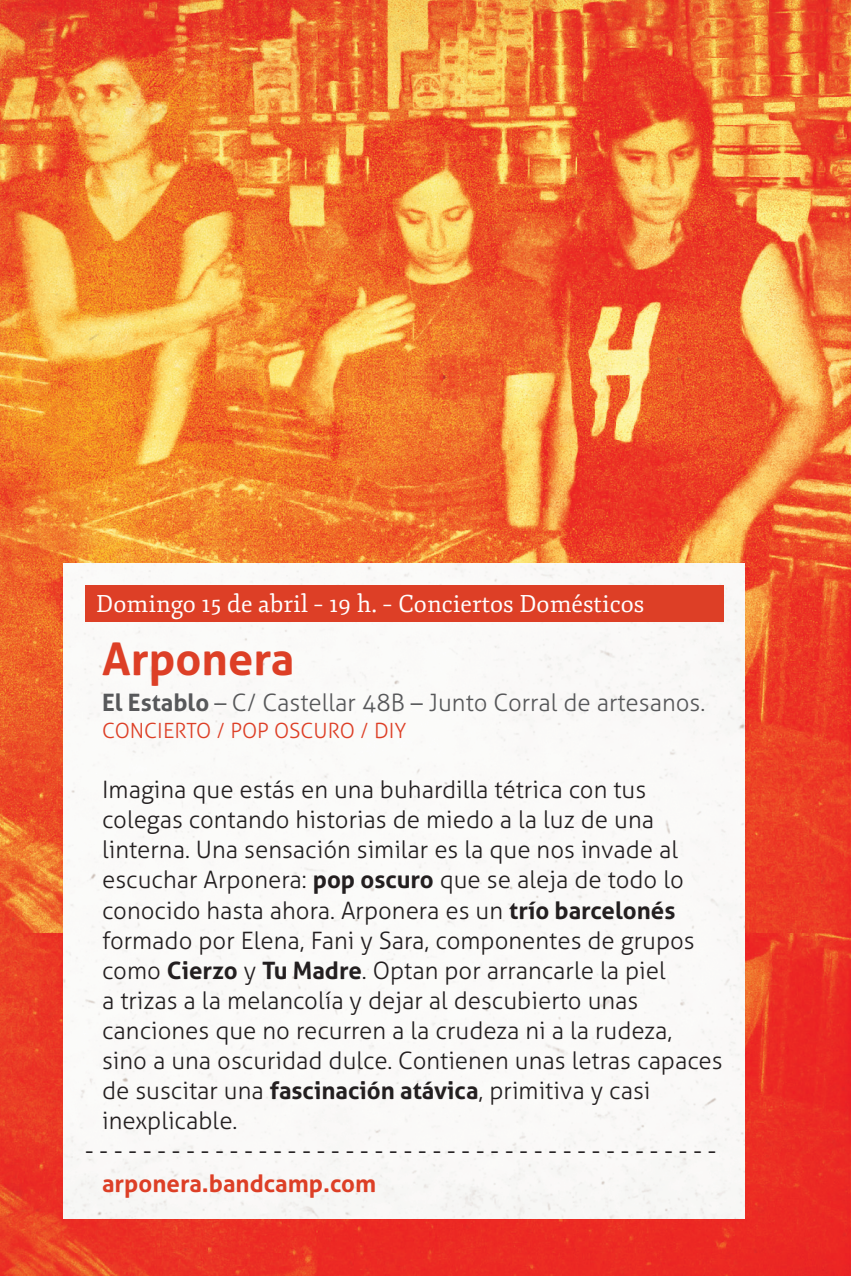
<style>
.page{position:relative;width:851px;height:1276px;background:#fff}
.page>*{position:absolute;margin:0;border:0;box-sizing:border-box;transform-origin:0 0}
.CUERPO_TEXTO_2{font:700 45px "Aller";color:#dd3f26}
.CUERPO_TEXTO_2-2{font:300 24px/30px "Aller";color:#231f20}
.CUERPO_TEXTO_2-3{font:300 24px "Aller";color:#57585a}
.t1{font:24px "Fjord One";color:#fff}
.CUERPO_TEXTO_2-4{font:700 24px "Aller";color:#dd3f26}
.CUERPO_TEXTO_2-5{font:300 21px "Aller";color:#dd3f26}
.s1{font-weight:700}
</style>
<div class="page">
<img style="left:0;top:0;width:850px;height:1276px">
<img style="left:64px;top:563px;width:680px;height:655px">
<div style="left:85px;top:585px;width:638px;height:36px;background:#dd3f26"></div>
<p class="t1" style="left:96px;top:589px;width:549px">Domingo 15 de abril – 19 h. – Conciertos Domésticos</p>
<p class="CUERPO_TEXTO_2" style="left:102px;top:631px;width:194px">Arponera</p>
<p class="CUERPO_TEXTO_2-3" style="left:102px;top:688px;width:604px"><span class="s1">El Establo</span> – C/ Castellar 48B – Junto Corral de artesanos.</p>
<p class="CUERPO_TEXTO_2-5" style="left:102px;top:718px;width:306px">CONCIERTO / POP OSCURO / DIY</p>
<p class="CUERPO_TEXTO_2-2" style="left:102px;top:775px;width:622px">Imagina que estás en una buhardilla tétrica con tus colegas contando historias de miedo a la luz de una linterna. Una sensación similar es la que nos invade al escuchar Arponera: <span class="s1">pop oscuro</span> que se aleja de todo lo conocido hasta ahora. Arponera es un <span class="s1">trío barcelonés </span>formado por Elena, Fani y Sara, componentes de grupos como <span class="s1">Cierzo</span> y <span class="s1">Tu Madre</span>. Optan por arrancarle la piel<br>a trizas a la melancolía y dejar al descubierto unas canciones que no recurren a la crudeza ni a la rudeza, sino a una oscuridad dulce. Contienen unas letras capaces de suscitar una <span class="s1">fascinación atávica</span>, primitiva y casi inexplicable.</p>
<p class="CUERPO_TEXTO_2-2" style="left:85px;top:1135px;width:632px">- - - - - - - - - - - - - - - - - - - - - - - - - - - - - - - - - - - - - - - - - - - -</p>
<p class="CUERPO_TEXTO_2-4" style="left:102px;top:1168px;width:275px">arponera.bandcamp.com</p>
</div>
